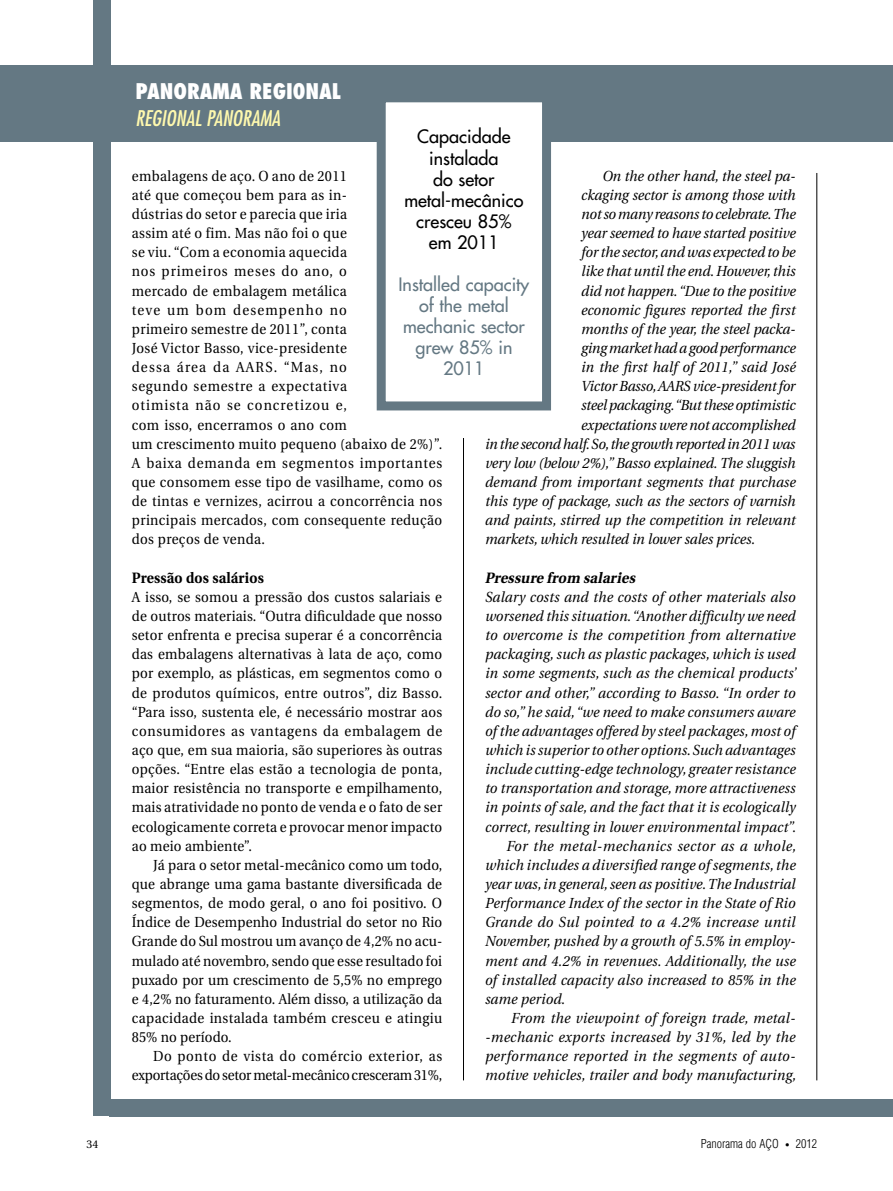
<style>
.page{position:relative;width:893px;height:1191px;background:#fff}
.page>*{position:absolute;margin:0;border:0;box-sizing:border-box;transform-origin:0 0}
.t1{font:800 condensed 21px "Futura LT";color:#fff}
.t2{font:italic condensed 21px "Futura LT";color:#fff9ae}
.t3{font:18px/21px "Futura LT";color:#000;text-align:center}
.t4{font:18px/21px "Futura LT";color:#647883;text-align:center}
.t5{font:italic 700 15px "Utopia";color:#000;scale:.94 1}
.t6{font:700 15px "Utopia";letter-spacing:.015em;color:#000;scale:.92 1}
.t7{font:14.55px/19.2px "Utopia";letter-spacing:.03em;color:#000;text-align:justify;scale:.92 1}
.t8{font:italic 14.55px "Utopia";letter-spacing:.015em;color:#000;scale:.94 1}
.t9{font:italic 14.55px "Utopia";letter-spacing:-.015em;color:#000;scale:.94 1}
.t10{font:14.55px/19.2px "Utopia";letter-spacing:-.015em;color:#000;text-align:right;scale:.92 1}
.t11{font:italic 14.55px "Utopia";letter-spacing:-.01em;color:#000;scale:.94 1}
.t12{font:italic 14.55px "Utopia";letter-spacing:.035em;color:#000;scale:.94 1}
.t13{font:italic 14.55px "Utopia";letter-spacing:.04em;color:#000;scale:.94 1}
.t14{font:italic 14.55px "Utopia";letter-spacing:-.005em;color:#000;scale:.94 1}
.t15{font:300 condensed 12px "Helvetica";color:#000}
.t16{font:11.25px "Utopia";color:#000}
.s1{font-size:8.55px}
</style>
<div class="page">
<div style="left:110px;top:1099px;width:707px;height:17px;background:#647883"></div>
<div style="left:817px;top:1099px;width:76px;height:17px;background:#647883"></div>
<hr style="left:816px;top:173px;width:1px;height:907px;background:#000">
<hr style="left:463px;top:173px;width:1px;height:907px;background:#000">
<div style="left:0;top:65px;width:893px;height:77px;background:#647883"></div>
<div style="left:94px;top:0;width:17px;height:1116px;background:#647883"></div>
<div style="left:429px;top:381px;width:56px;height:57px;background:#fff"></div>
<div style="left:381px;top:98px;width:166px;height:308px;background:#fff"></div>
<div style="left:377px;top:93px;width:174px;height:317px;border:9px solid #647883"></div>
<hr style="left:892px;top:0;width:1px;height:1191px;background:#fff">
<h1 class="t1" style="left:136px;top:78px;width:207px">PANORAMA REGI0NAL</h1>
<h1 class="t2" style="left:136px;top:105px;width:146px">REGIONAL PANORAMA</h1>
<p class="t3" style="left:404px;top:126px;width:121px">Capacidade instalada<br>do setor metal-mecânico cresceu 85% em 2011</p>
<p class="t4" style="left:398px;top:273px;width:132px">Installed capacity of the metal mechanic sector grew 85% in<br>2011</p>
<p class="t7" style="left:132px;top:166px;width:339px;text-align:left">embalagens de aço. O ano de 2011<br>até que começou bem para as in-<br>dústrias do setor e parecia que iria<br>assim até o fim. Mas não foi o que<br>se viu. “Com a economia aquecida<br>nos primeiros meses do ano, o<br>mercado de embalagem metálica<br>teve um bom desempenho no<br>primeiro semestre de 2011”, conta<br>José Victor Basso, vice-presidente<br>dessa área da AARS. “Mas, no<br>segundo semestre a expectativa<br>otimista não se concretizou e,<br>com isso, encerramos o ano com<br>um crescimento muito pequeno (abaixo de 2%)”.<br>A baixa demanda em segmentos importantes que consomem esse tipo de vasilhame, como os de tintas e vernizes, acirrou a concorrência nos principais mercados, com consequente redução dos preços de venda.</p>
<p class="t6" style="left:132px;top:569px;width:145px">Pressão dos salários</p>
<p class="t7" style="left:132px;top:587px;width:339px">A isso, se somou a pressão dos custos salariais e de outros materiais. “Outra dificuldade que nosso setor enfrenta e precisa superar é a concorrência das embalagens alternativas à lata de aço, como por exemplo, as plásticas, em segmentos como o de produtos químicos, entre outros”, diz Basso. “Para isso, sustenta ele, é necessário mostrar aos consumidores as vantagens da embalagem de aço que, em sua maioria, são superiores às outras opções. “Entre elas estão a tecnologia de ponta, maior resistência no transporte e empilhamento, mais atratividade no ponto de venda e o fato de ser ecologicamente correta e provocar menor impacto ao meio ambiente”.</p>
<p class="t7" style="left:132px;top:855px;width:339px;text-indent:21px">Já para o setor metal-mecânico como um todo, que abrange uma gama bastante diversificada de segmentos, de modo geral, o ano foi positivo. O Índice de Desempenho Industrial do setor no Rio Grande do Sul mostrou um avanço de 4,2% no acu&shy;mulado até novembro, sendo que esse resultado foi puxado por um crescimento de 5,5% no emprego e 4,2% no faturamento. Além disso, a utilização da capacidade instalada também cresceu e atingiu 85% no período.</p>
<p class="t10" style="left:132px;top:1047px;width:339px">Do ponto de vista do comércio exterior, as exportações do setor metal-mecânico cresceram 31%,</p>
<p class="t8" style="left:602px;top:168px;width:207px">On the other hand, the steel pa-</p>
<p class="t8" style="left:581px;top:187px;width:230px">ckaging sector is among those with</p>
<p class="t11" style="left:581px;top:206px;width:230px">not so many reasons to celebrate. The</p>
<p class="t8" style="left:581px;top:225px;width:230px">year seemed to have started positive</p>
<p class="t8" style="left:581px;top:244px;width:229px">for the sector, and was expected to be</p>
<p class="t8" style="left:581px;top:263px;width:229px">like that until the end. However, this</p>
<p class="t8" style="left:581px;top:283px;width:230px">did not happen. “Due to the positive</p>
<p class="t8" style="left:581px;top:302px;width:229px">economic figures reported the first</p>
<p class="t8" style="left:581px;top:321px;width:230px">months of the year, the steel packa-</p>
<p class="t9" style="left:581px;top:340px;width:230px">ging market had a good performance</p>
<p class="t8" style="left:581px;top:359px;width:230px">in the first half of 2011,” said José</p>
<p class="t11" style="left:581px;top:378px;width:229px">Victor Basso, AARS vice-president for</p>
<p class="t9" style="left:581px;top:397px;width:229px">steel packaging. “But these optimistic</p>
<p class="t14" style="left:581px;top:416px;width:229px">expectations were not accomplished</p>
<p class="t9" style="left:485px;top:436px;width:331px">in the second half. So, the growth reported in 2011 was</p>
<p class="t8" style="left:485px;top:455px;width:332px">very low (below 2%),” Basso explained. The sluggish</p>
<p class="t8" style="left:485px;top:474px;width:332px">demand from important segments that purchase</p>
<p class="t8" style="left:485px;top:493px;width:332px">this type of package, such as the sectors of varnish</p>
<p class="t8" style="left:485px;top:512px;width:332px">and paints, stirred up the competition in relevant</p>
<p class="t8" style="left:485px;top:531px;width:289px">markets, which resulted in lower sales prices.</p>
<p class="t5" style="left:485px;top:569px;width:165px">Pressure from salaries</p>
<p class="t8" style="left:485px;top:589px;width:332px">Salary costs and the costs of other materials also</p>
<p class="t8" style="left:485px;top:608px;width:332px">worsened this situation. “Another difficulty we need</p>
<p class="t8" style="left:485px;top:627px;width:332px">to overcome is the competition from alternative</p>
<p class="t8" style="left:485px;top:646px;width:332px">packaging, such as plastic packages, which is used</p>
<p class="t8" style="left:485px;top:665px;width:332px">in some segments, such as the chemical products’</p>
<p class="t8" style="left:485px;top:684px;width:332px">sector and other,” according to Basso. “In order to</p>
<p class="t8" style="left:485px;top:704px;width:332px">do so,” he said, “we need to make consumers aware</p>
<p class="t8" style="left:485px;top:723px;width:332px">of the advantages offered by steel packages, most of</p>
<p class="t8" style="left:485px;top:742px;width:332px">which is superior to other options. Such advantages</p>
<p class="t8" style="left:485px;top:761px;width:332px">include cutting-edge technology, greater resistance</p>
<p class="t8" style="left:485px;top:780px;width:332px">to transportation and storage, more attractiveness</p>
<p class="t8" style="left:485px;top:799px;width:332px">in points of sale, and the fact that it is ecologically</p>
<p class="t8" style="left:485px;top:818px;width:332px">correct, resulting in lower environmental impact”.</p>
<p class="t13" style="left:506px;top:837px;width:310px">For the metal-mechanics sector as a whole,</p>
<p class="t8" style="left:485px;top:857px;width:332px">which includes a diversified range of segments, the</p>
<p class="t8" style="left:485px;top:876px;width:332px">year was, in general, seen as positive. The Industrial</p>
<p class="t8" style="left:485px;top:895px;width:332px">Performance Index of the sector in the State of Rio</p>
<p class="t8" style="left:485px;top:914px;width:332px">Grande do Sul pointed to a 4.2% increase until</p>
<p class="t8" style="left:485px;top:933px;width:332px">November, pushed by a growth of 5.5% in employ-</p>
<p class="t8" style="left:485px;top:952px;width:332px">ment and 4.2% in revenues. Additionally, the use</p>
<p class="t8" style="left:485px;top:971px;width:332px">of installed capacity also increased to 85% in the</p>
<p class="t8" style="left:485px;top:991px;width:87px">same period.</p>
<p class="t8" style="left:511px;top:1010px;width:304px">From the viewpoint of foreign trade, metal-</p>
<p class="t8" style="left:485px;top:1029px;width:332px">-mechanic exports increased by 31%, led by the</p>
<p class="t12" style="left:485px;top:1048px;width:332px">performance reported in the segments of auto-</p>
<p class="t8" style="left:485px;top:1067px;width:332px">motive vehicles, trailer and body manufacturing,</p>
<p class="t16" style="left:87px;top:1138px;width:13px">34</p>
<p class="t15" style="left:701px;top:1136px;width:118px">Panorama do AÇO <span class="s1">•</span> 2012</p>
</div>
